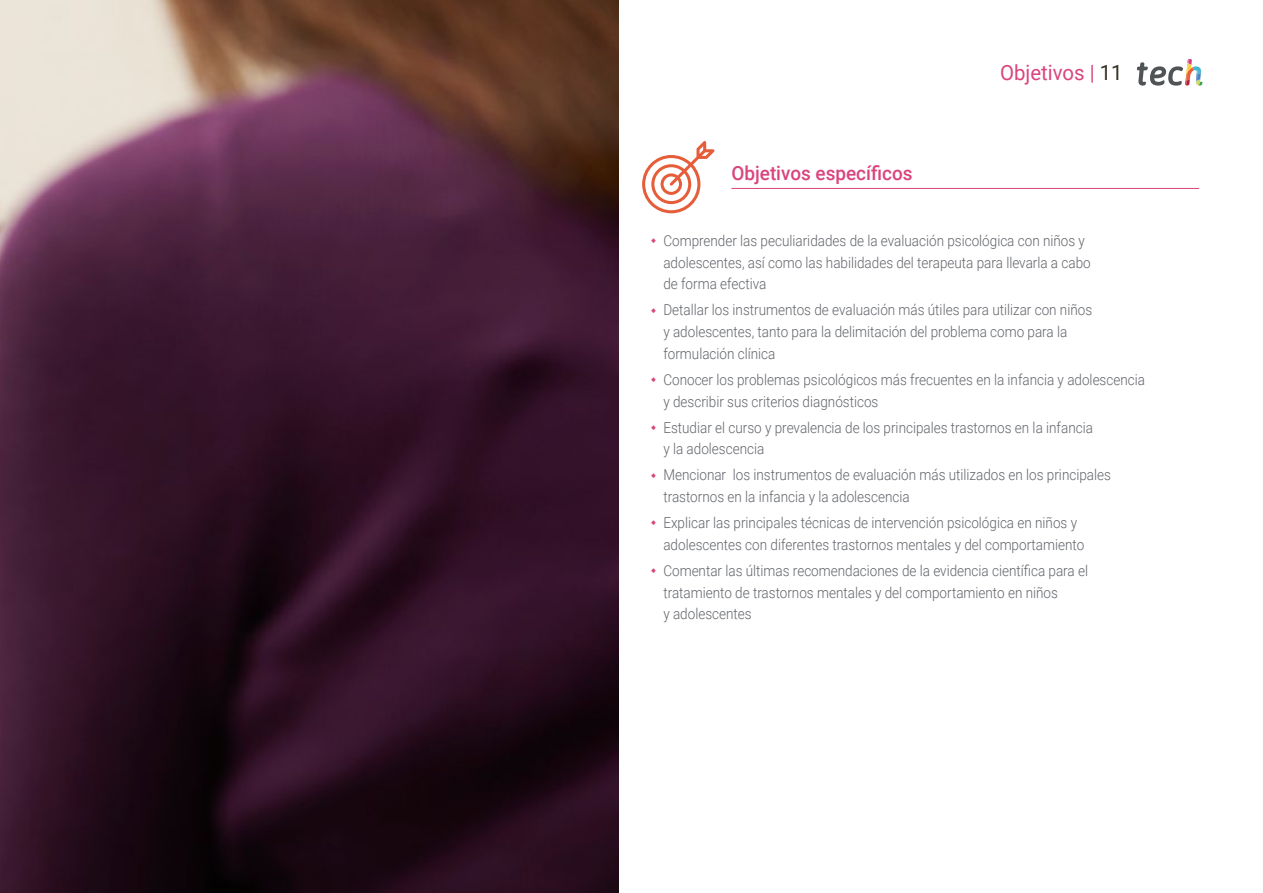
<style>
.page{position:relative;width:1263px;height:893px;background:#fff}
.page>*{position:absolute;margin:0;border:0;box-sizing:border-box;transform-origin:0 0}
.t1{font:21px "Roboto";color:#da447d}
.t2{font:500 19.5px "Roboto";color:#da447d}
.t3{font:300 15px/21.8px "Roboto";color:#61646a;scale:.9 1}
.s1{color:#312e20}
</style>
<div class="page">
<hr style="left:731px;top:188px;width:468px;height:1px;background:#da447d">
<svg style="left:642px;top:141px;width:72px;height:72px"></svg>
<img style="left:0;top:0;width:618px;height:893px">
<svg style="left:1137px;top:59px;width:65px;height:27px"></svg>
<h2 class="t2" style="left:731px;top:159px;width:183px">Objetivos específicos</h2>
<h1 class="t1" style="left:1000px;top:57px;width:124px">Objetivos | <span class="s1">11</span></h1>
<p class="t3" style="left:663px;top:229px;width:476px">Comprender las peculiaridades de la evaluación psicológica con niños y adolescentes, así como las habilidades del terapeuta para llevarla a cabo de forma efectiva</p>
<p class="t3" style="left:663px;top:299px;width:478px">Detallar los instrumentos de evaluación más útiles para utilizar con niños y adolescentes, tanto para la delimitación del problema como para la formulación clínica</p>
<p class="t3" style="left:663px;top:368px;width:537px">Conocer los problemas psicológicos más frecuentes en la infancia y adolescencia y describir sus criterios diagnósticos</p>
<p class="t3" style="left:663px;top:416px;width:479px">Estudiar el curso y prevalencia de los principales trastornos en la infancia y la adolescencia</p>
<p class="t3" style="left:663px;top:464px;width:499px">Mencionar los instrumentos de evaluación más utilizados en los principales trastornos en la infancia y la adolescencia</p>
<p class="t3" style="left:663px;top:511px;width:469px">Explicar las principales técnicas de intervención psicológica en niños y adolescentes con diferentes trastornos mentales y del comportamiento</p>
<p class="t3" style="left:663px;top:559px;width:473px">Comentar las últimas recomendaciones de la evidencia científica para el tratamiento de trastornos mentales y del comportamiento en niños<br>y adolescentes</p>
</div>
